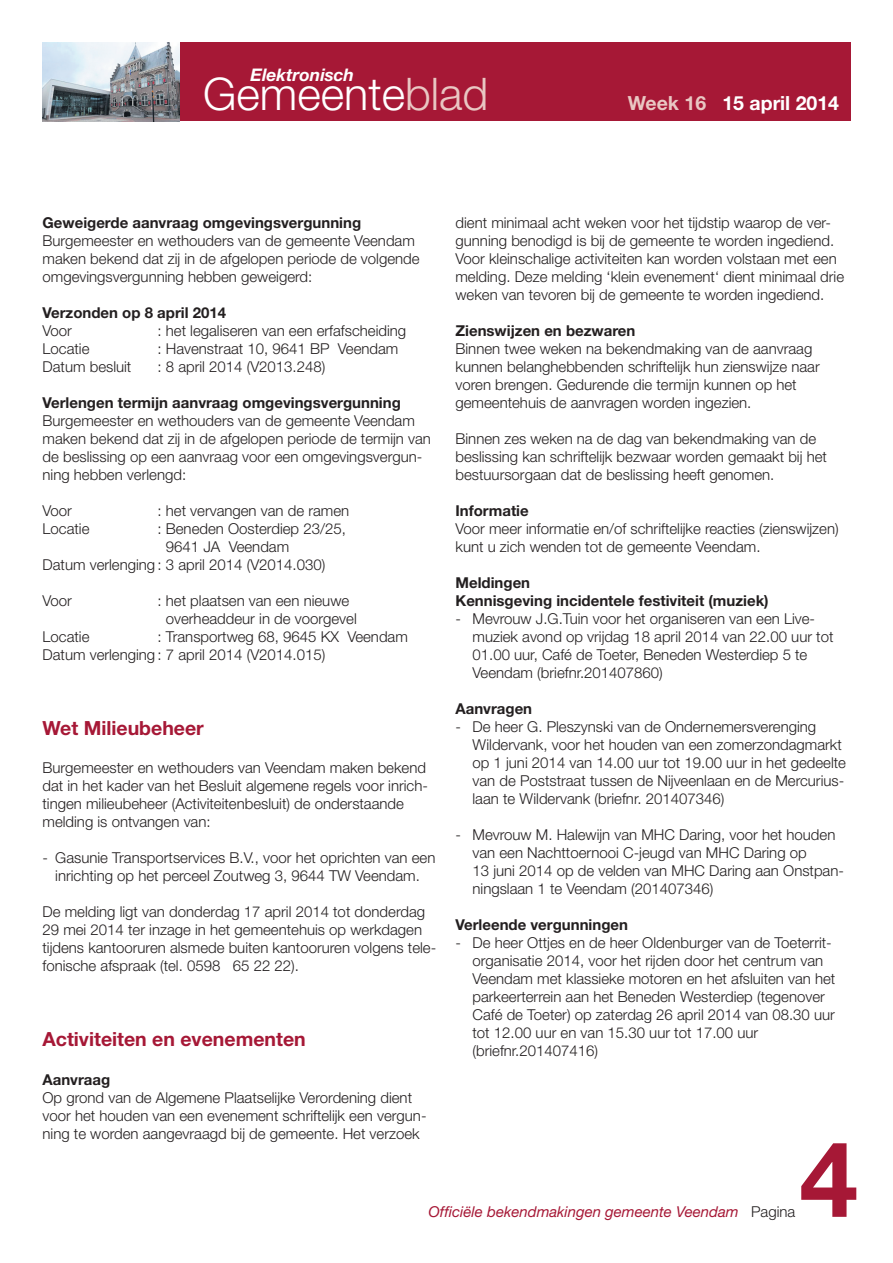
<style>
.page{position:relative;width:893px;height:1263px;background:#fff}
.page>*{position:absolute;margin:0;border:0;box-sizing:border-box;transform-origin:0 0}
.t1{font:700 105px "Helvetica Neue LT Std";color:#a61836}
.t2{font:300 45px "Helvetica Neue LT Std";color:#fff}
.t3{font:700 19.5px "Helvetica Neue LT Std";color:#a61836}
.t4{font:700 19.5px "Helvetica Neue LT Std";color:#fff}
.t5{font:italic 700 17.4px "Helvetica Neue LT Std";color:#fff}
.t6{font:300 15px/18px "Helvetica Neue LT Std";color:#231f20}
.t7{font:700 15px/18px "Helvetica Neue LT Std";color:#231f20}
.t8{font:italic 15px "Helvetica Neue LT Std";color:#a61836}
.s1{color:#e9c7c3}
.s2{font-weight:300;font-style:normal;color:#231f20}
</style>
<div class="page">
<div style="left:43px;top:43px;width:807px;height:78px;background:#a61836"></div>
<img style="left:43px;top:43px;width:137px;height:78px">
<p class="t5" style="left:250px;top:68px;width:105px">Elektronisch</p>
<h2 class="t2" style="left:203px;top:78px;width:287px">Gemeente<span class="s1">blad</span></h2>
<h3 class="t4" style="left:628px;top:97px;width:213px"><span class="s1">Week 16</span> 15 april 2014</h3>
<p class="t7" style="left:43px;top:215px;width:320px">Geweigerde aanvraag omgevingsvergunning</p>
<p class="t6" style="left:43px;top:233px;width:379px">Burgemeester en wethouders van de gemeente Veendam maken bekend dat zij in de afgelopen periode de volgende omgevingsvergunning hebben geweigerd:</p>
<p class="t7" style="left:43px;top:305px;width:185px">Verzonden op 8 april 2014</p>
<p class="t6" style="left:43px;top:323px;width:31px">Voor</p>
<p class="t6" style="left:157px;top:323px;width:250px">: het legaliseren van een erfafscheiding</p>
<p class="t6" style="left:43px;top:341px;width:48px">Locatie</p>
<p class="t6" style="left:157px;top:341px;width:243px">: Havenstraat 10, 9641 BP Veendam</p>
<p class="t6" style="left:43px;top:359px;width:90px">Datum besluit</p>
<p class="t6" style="left:157px;top:359px;width:170px">: 8 april 2014 (V2013.248)</p>
<p class="t7" style="left:43px;top:395px;width:360px">Verlengen termijn aanvraag omgevingsvergunning</p>
<p class="t6" style="left:43px;top:413px;width:390px">Burgemeester en wethouders van de gemeente Veendam maken bekend dat zij in de afgelopen periode de termijn van de beslissing op een aanvraag voor een omgevingsvergun&shy;ning hebben verlengd:</p>
<p class="t6" style="left:43px;top:503px;width:31px">Voor</p>
<p class="t6" style="left:157px;top:503px;width:193px">: het vervangen van de ramen</p>
<p class="t6" style="left:43px;top:521px;width:48px">Locatie</p>
<p class="t6" style="left:157px;top:521px;width:190px">: Beneden Oosterdiep 23/25,</p>
<p class="t6" style="left:166px;top:539px;width:125px">9641 JA Veendam</p>
<p class="t6" style="left:43px;top:557px;width:284px">Datum verlenging: 3 april 2014 (V2014.030)</p>
<p class="t6" style="left:43px;top:593px;width:31px">Voor</p>
<p class="t6" style="left:157px;top:593px;width:201px;text-align:center">: het plaatsen van een nieuwe overheaddeur in de voorgevel</p>
<p class="t6" style="left:43px;top:629px;width:48px">Locatie</p>
<p class="t6" style="left:455px;top:215px;width:390px">dient minimaal acht weken voor het tijdstip waarop de ver&shy;gunning benodigd is bij de gemeente te worden ingediend.<br>Voor kleinschalige activiteiten kan worden volstaan met een melding. Deze melding ‘klein evenement‘ dient minimaal drie weken van tevoren bij de gemeente te worden ingediend.</p>
<p class="t7" style="left:455px;top:323px;width:181px">Zienswijzen en bezwaren</p>
<p class="t6" style="left:455px;top:341px;width:366px">Binnen twee weken na bekendmaking van de aanvraag kunnen belanghebbenden schriftelijk hun zienswijze naar voren brengen. Gedurende die termijn kunnen op het gemeentehuis de aanvragen worden ingezien.</p>
<p class="t6" style="left:455px;top:431px;width:373px">Binnen zes weken na de dag van bekendmaking van de beslissing kan schriftelijk bezwaar worden gemaakt bij het bestuursorgaan dat de beslissing heeft genomen.</p>
<p class="t7" style="left:455px;top:503px;width:75px">Informatie</p>
<p class="t6" style="left:455px;top:521px;width:385px">Voor meer informatie en/of schriftelijke reacties (zienswijzen) kunt u zich wenden tot de gemeente Veendam.</p>
<p class="t7" style="left:455px;top:575px;width:315px">Meldingen<br>Kennisgeving incidentele festiviteit (muziek)</p>
<p class="t6" style="left:472px;top:611px;width:362px;text-indent:-17px">- Mevrouw J.G.Tuin voor het organiseren van een Live&shy;muziek avond op vrijdag 18 april 2014 van 22.00 uur tot 01.00 uur, Café de Toeter, Beneden Westerdiep 5 te Veendam (briefnr.201407860)</p>
<p class="t7" style="left:455px;top:701px;width:78px">Aanvragen</p>
<p class="t6" style="left:472px;top:719px;width:375px;text-indent:-17px">- De heer G. Pleszynski van de Ondernemersverenging Wildervank, voor het houden van een zomerzondagmarkt op 1 juni 2014 van 14.00 uur tot 19.00 uur in het gedeelte van de Poststraat tussen de Nijveenlaan en de Mercurius&shy;laan te Wildervank (briefnr. 201407346)</p>
<p class="t6" style="left:472px;top:827px;width:373px;text-indent:-17px">- Mevrouw M. Halewijn van MHC Daring, voor het houden van een Nachttoernooi C-jeugd van MHC Daring op<br>13 juni 2014 op de velden van MHC Daring aan Onstpan&shy;ningslaan 1 te Veendam (201407346)</p>
<p class="t7" style="left:455px;top:917px;width:174px">Verleende vergunningen</p>
<p class="t6" style="left:472px;top:935px;width:364px;text-indent:-17px">- De heer Ottjes en de heer Oldenburger van de Toeterrit&shy;organisatie 2014, voor het rijden door het centrum van Veendam met klassieke motoren en het afsluiten van het parkeerterrein aan het Beneden Westerdiep (tegenover Café de Toeter) op zaterdag 26 april 2014 van 08.30 uur tot 12.00 uur en van 15.30 uur tot 17.00 uur (briefnr.201407416)</p>
<p class="t6" style="left:43px;top:629px;width:367px;text-indent:115px">: Transportweg 68, 9645 KX Veendam<br>Datum verlenging: 7 april 2014 (V2014.015)</p>
<h3 class="t3" style="left:43px;top:721px;width:163px">Wet Milieubeheer</h3>
<p class="t6" style="left:43px;top:760px;width:387px">Burgemeester en wethouders van Veendam maken bekend dat in het kader van het Besluit algemene regels voor inrich&shy;tingen milieubeheer (Activiteitenbesluit) de onderstaande melding is ontvangen van:</p>
<p class="t6" style="left:43px;top:850px;width:394px;text-align:center">- Gasunie Transportservices B.V., voor het oprichten van een inrichting op het perceel Zoutweg 3, 9644 TW Veendam.</p>
<p class="t6" style="left:43px;top:904px;width:395px">De melding ligt van donderdag 17 april 2014 tot donderdag 29 mei 2014 ter inzage in het gemeentehuis op werkdagen tijdens kantooruren alsmede buiten kantooruren volgens tele&shy;fonische afspraak (tel. 0598 65 22 22).</p>
<h3 class="t3" style="left:43px;top:1032px;width:265px">Activiteiten en evenementen</h3>
<p class="t7" style="left:43px;top:1071px;width:69px">Aanvraag</p>
<p class="t6" style="left:43px;top:1089px;width:386px">Op grond van de Algemene Plaatselijke Verordening dient voor het houden van een evenement schriftelijk een vergun&shy;ning te worden aangevraagd bij de gemeente. Het verzoek</p>
<h1 class="t1" style="left:800px;top:1142px;width:60px">4</h1>
<p class="t8" style="left:429px;top:1206px;width:368px">Officiële bekendmakingen gemeente Veendam <span class="s2">Pagina</span></p>
</div>
